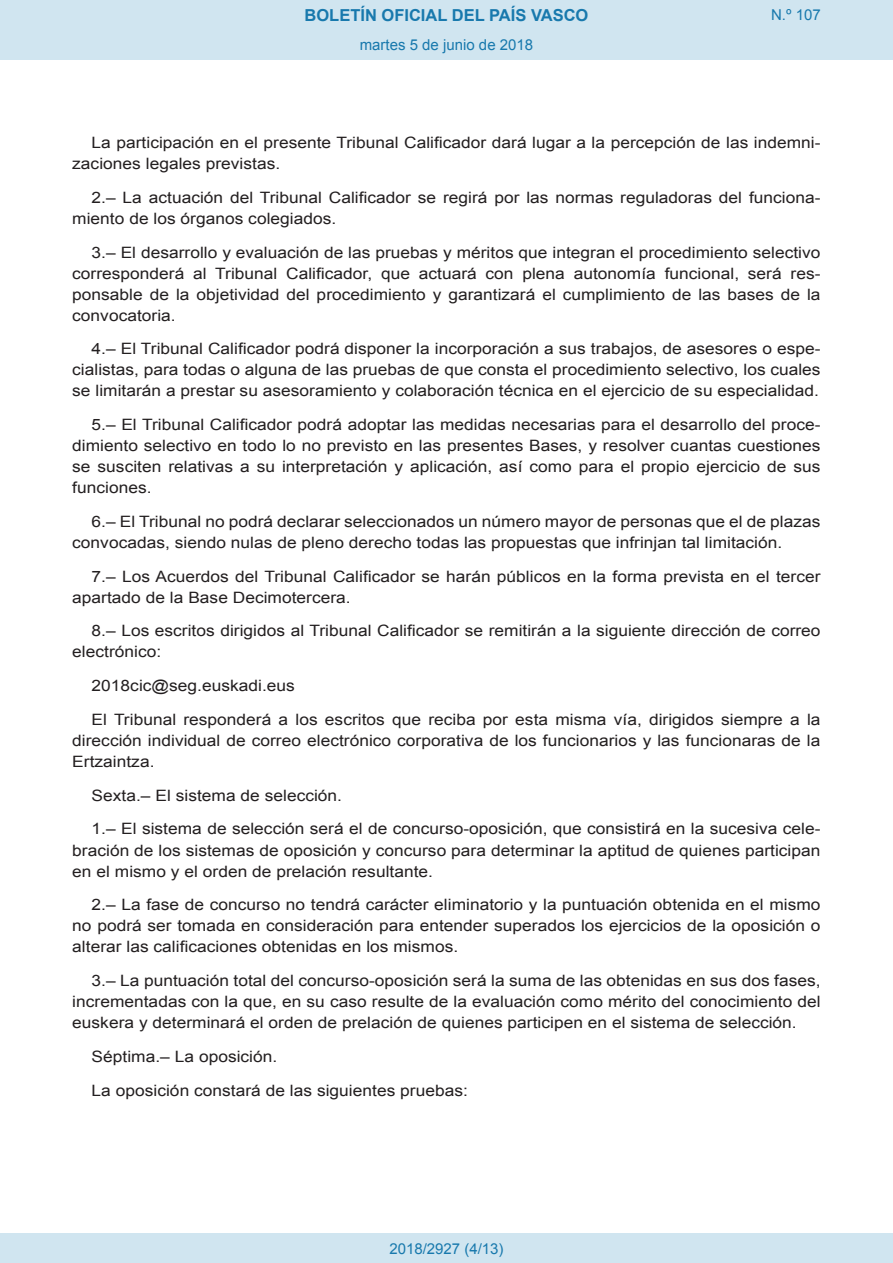
<style>
.page{position:relative;width:893px;height:1263px;background:#fff}
.page>*{position:absolute;margin:0;border:0;box-sizing:border-box;transform-origin:0 0}
.t1{font:700 16.5px "Arial";color:#1879ad}
.BOPVDetalle{font:15.6px/21px "Arial";color:#231f20;text-align:justify;scale:1.11 1}
.Paginacion_Centro{font:15px "Arial";color:#1879ad}
</style>
<div class="page">
<div style="left:0;top:0;width:893px;height:60px;background:#d0e5f0"></div>
<div style="left:0;top:1233px;width:893px;height:30px;background:#d0e5f0"></div>
<p class="t1" style="left:305px;top:4px;width:285px">BOLETÍN OFICIAL DEL PAÍS VASCO</p>
<p class="Paginacion_Centro" style="left:360px;top:35px;width:175px">martes 5 de junio de 2018</p>
<p class="Paginacion_Centro" style="left:771px;top:5px;width:51px">N.º 107</p>
<p class="BOPVDetalle" style="left:72px;top:132px;width:676px;text-indent:19px">La participación en el presente Tribunal Calificador dará lugar a la percepción de las indemni&shy;zaciones legales previstas.</p>
<p class="BOPVDetalle" style="left:72px;top:187px;width:676px;text-indent:19px">2.– La actuación del Tribunal Calificador se regirá por las normas reguladoras del funciona&shy;miento de los órganos colegiados.</p>
<p class="BOPVDetalle" style="left:72px;top:242px;width:676px;text-indent:19px">3.– El desarrollo y evaluación de las pruebas y méritos que integran el procedimiento selectivo corresponderá al Tribunal Calificador, que actuará con plena autonomía funcional, será res&shy;ponsable de la objetividad del procedimiento y garantizará el cumplimiento de las bases de la convocatoria.</p>
<p class="BOPVDetalle" style="left:72px;top:339px;width:676px;text-indent:19px">4.– El Tribunal Calificador podrá disponer la incorporación a sus trabajos, de asesores o espe&shy;cialistas, para todas o alguna de las pruebas de que consta el procedimiento selectivo, los cuales se limitarán a prestar su asesoramiento y colaboración técnica en el ejercicio de su especialidad.</p>
<p class="BOPVDetalle" style="left:72px;top:414px;width:676px;text-indent:19px">5.– El Tribunal Calificador podrá adoptar las medidas necesarias para el desarrollo del proce&shy;dimiento selectivo en todo lo no previsto en las presentes Bases, y resolver cuantas cuestiones se susciten relativas a su interpretación y aplicación, así como para el propio ejercicio de sus funciones.</p>
<p class="BOPVDetalle" style="left:72px;top:511px;width:676px;text-indent:19px">6.– El Tribunal no podrá declarar seleccionados un número mayor de personas que el de plazas convocadas, siendo nulas de pleno derecho todas las propuestas que infrinjan tal limitación.</p>
<p class="BOPVDetalle" style="left:72px;top:566px;width:676px;text-indent:19px">7.– Los Acuerdos del Tribunal Calificador se harán públicos en la forma prevista en el tercer apartado de la Base Decimotercera.</p>
<p class="BOPVDetalle" style="left:72px;top:621px;width:676px;text-indent:19px">8.– Los escritos dirigidos al Tribunal Calificador se remitirán a la siguiente dirección de correo electrónico:</p>
<p class="BOPVDetalle" style="left:92px;top:675px;width:185px">2018cic@seg.euskadi.eus</p>
<p class="BOPVDetalle" style="left:72px;top:709px;width:676px;text-indent:19px">El Tribunal responderá a los escritos que reciba por esta misma vía, dirigidos siempre a la dirección individual de correo electrónico corporativa de los funcionarios y las funcionaras de la Ertzaintza.</p>
<p class="BOPVDetalle" style="left:92px;top:785px;width:227px">Sexta.– El sistema de selección.</p>
<p class="BOPVDetalle" style="left:72px;top:819px;width:676px;text-indent:19px">1.– El sistema de selección será el de concurso-oposición, que consistirá en la sucesiva cele&shy;bración de los sistemas de oposición y concurso para determinar la aptitud de quienes participan en el mismo y el orden de prelación resultante.</p>
<p class="BOPVDetalle" style="left:72px;top:894px;width:676px;text-indent:19px">2.– La fase de concurso no tendrá carácter eliminatorio y la puntuación obtenida en el mismo no podrá ser tomada en consideración para entender superados los ejercicios de la oposición o alterar las calificaciones obtenidas en los mismos.</p>
<p class="BOPVDetalle" style="left:72px;top:970px;width:676px;text-indent:19px">3.– La puntuación total del concurso-oposición será la suma de las obtenidas en sus dos fases, incrementadas con la que, en su caso resulte de la evaluación como mérito del conocimiento del euskera y determinará el orden de prelación de quienes participen en el sistema de selección.</p>
<p class="BOPVDetalle" style="left:92px;top:1046px;width:169px">Séptima.– La oposición.</p>
<p class="BOPVDetalle" style="left:92px;top:1080px;width:340px">La oposición constará de las siguientes pruebas:</p>
<p class="Paginacion_Centro" style="left:389px;top:1238px;width:116px">2018/2927 (4/13)</p>
</div>
